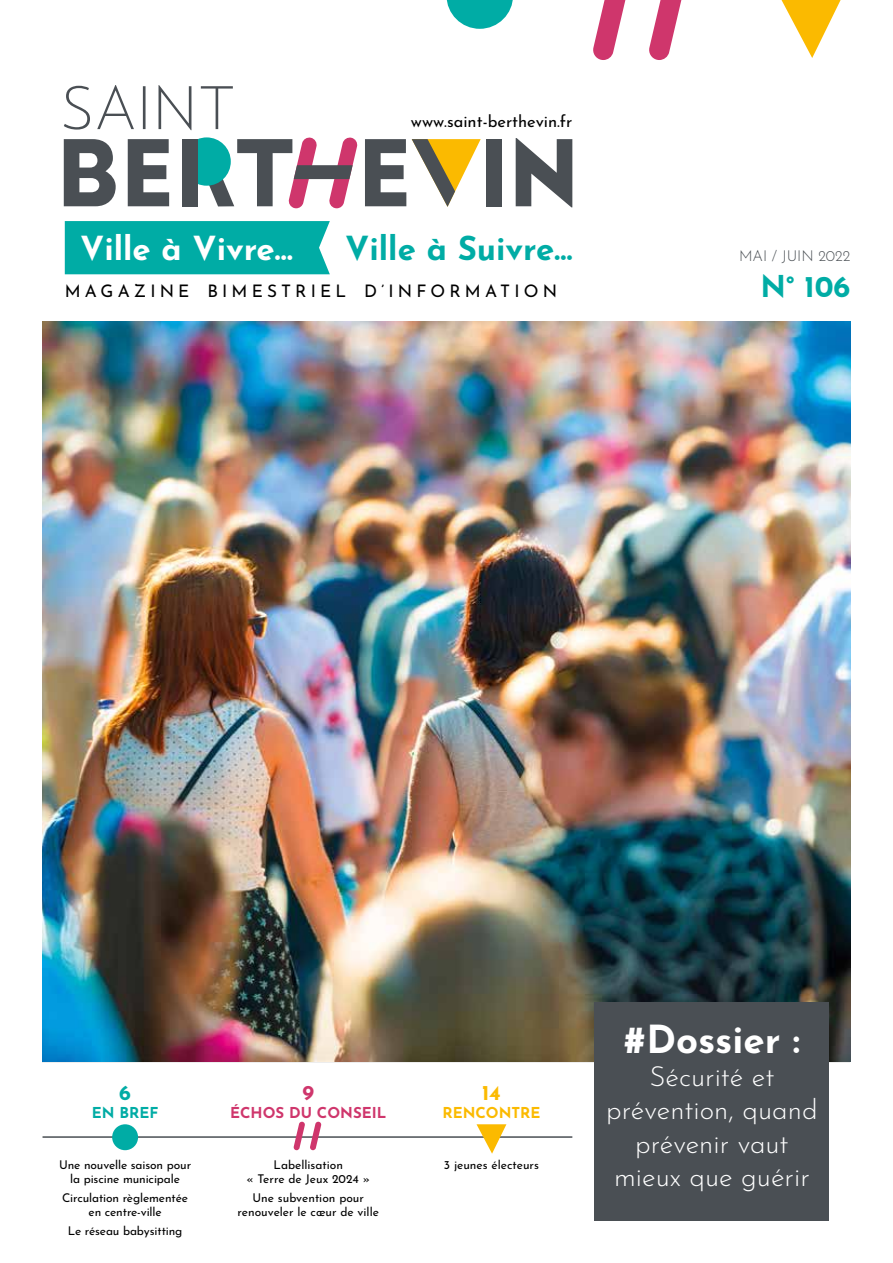
<style>
.page{position:relative;width:893px;height:1263px;background:#fff}
.page>*{position:absolute;margin:0;border:0;box-sizing:border-box;transform-origin:0 0}
.t1{font:700 38.55px "Josefin Sans";color:#fff}
.t2{font:700 33px "Josefin Sans";color:#00aca5}
.t3{font:700 33px "Josefin Sans";color:#fff}
.t4{font:700 30px "Josefin Sans";color:#00aca5}
.t5{font:300 27.75px/33.3px "Josefin Sans";color:#fff;text-align:center}
.t6{font:700 21px "Josefin Sans";color:#fbba00}
.t7{font:700 21px "Josefin Sans";color:#00aca5}
.t8{font:700 21px "Josefin Sans";color:#cf366c}
.t9{font:17.25px "Josefin Sans";letter-spacing:.24em;color:#000}
.t10{font:16.5px "Josefin Sans";color:#000}
.t11{font:700 15px "Josefin Sans";color:#cf366c}
.t12{font:300 15px "Josefin Sans";color:#4a4f54}
.t13{font:700 15px "Josefin Sans";color:#fbba00}
.t14{font:700 15px "Josefin Sans";color:#00aca5}
.t15{font:12px/14.4px "Josefin Sans";letter-spacing:-.01em;color:#000;text-align:center}
</style>
<div class="page">
<img style="left:43px;top:322px;width:807px;height:740px">
<div style="left:183px;top:137px;width:48px;height:49px;background:#00aca5;border-radius:50%"></div>
<svg style="left:64px;top:139px;width:52px;height:67px"></svg>
<svg style="left:128px;top:139px;width:41px;height:67px"></svg>
<svg style="left:365px;top:139px;width:41px;height:67px"></svg>
<div style="left:487px;top:139px;width:15px;height:67px;background:#4a4f54"></div>
<svg style="left:516px;top:138px;width:56px;height:69px"></svg>
<div style="left:183px;top:139px;width:15px;height:67px;background:#4a4f54"></div>
<svg style="left:202px;top:137px;width:156px;height:71px"></svg>
<svg style="left:412px;top:139px;width:69px;height:68px"></svg>
<svg style="left:64px;top:86px;width:26px;height:44px"></svg>
<svg style="left:97px;top:85px;width:37px;height:44px"></svg>
<hr style="left:143px;top:86px;width:3px;height:43px;background:#4a4f54">
<svg style="left:159px;top:85px;width:32px;height:45px"></svg>
<svg style="left:201px;top:86px;width:32px;height:43px"></svg>
<div style="left:65px;top:221px;width:265px;height:53px;background:#00aca5"></div>
<svg style="left:446px;top:0;width:67px;height:29px"></svg>
<svg style="left:781px;top:0;width:60px;height:58px"></svg>
<svg style="left:593px;top:0;width:33px;height:60px"></svg>
<svg style="left:649px;top:0;width:33px;height:60px"></svg>
<div style="left:595px;top:1002px;width:234px;height:218px;background:#4a4f54"></div>
<hr style="left:43px;top:1136px;width:529px;height:2px;background:#4a4f54">
<div style="left:112px;top:1124px;width:26px;height:26px;background:#00aca5;border-radius:50%"></div>
<svg style="left:293px;top:1121px;width:28px;height:29px"></svg>
<svg style="left:476px;top:1124px;width:30px;height:30px"></svg>
<h2 class="t3" style="left:80px;top:224px;width:214px">Ville à Vivre…</h2>
<h3 class="t10" style="left:411px;top:108px;width:163px">www.saint-berthevin.fr</h3>
<h2 class="t2" style="left:345px;top:224px;width:229px">Ville à Suivre…</h2>
<p class="t12" style="left:739px;top:244px;width:113px">MAI / JUIN 2022</p>
<h3 class="t9" style="left:65px;top:278px;width:494px">MAGAZINE BIMESTRIEL D’INFORMATION</h3>
<h3 class="t4" style="left:760px;top:264px;width:91px">N° 106</h3>
<h3 class="t7" style="left:119px;top:1077px;width:13px">6</h3>
<p class="t14" style="left:92px;top:1102px;width:68px">EN BREF</p>
<p class="t15" style="left:59px;top:1156px;width:134px">Une nouvelle saison pour la piscine municipale</p>
<p class="t15" style="left:62px;top:1189px;width:128px">Circulation règlementée en centre-ville</p>
<p class="t15" style="left:68px;top:1222px;width:116px">Le réseau babysitting</p>
<h3 class="t8" style="left:303px;top:1077px;width:13px">9</h3>
<p class="t11" style="left:230px;top:1102px;width:158px">ÉCHOS DU CONSEIL</p>
<p class="t15" style="left:247px;top:1156px;width:125px">Labellisation<br>« Terre de Jeux 2024 »</p>
<p class="t15" style="left:238px;top:1189px;width:143px">Une subvention pour renouveler le cœur de ville</p>
<h3 class="t6" style="left:482px;top:1077px;width:20px">14</h3>
<p class="t13" style="left:442px;top:1102px;width:100px">RENCONTRE</p>
<p class="t15" style="left:444px;top:1156px;width:97px">3 jeunes électeurs</p>
<h1 class="t1" style="left:624px;top:1010px;width:178px">#Dossier :</h1>
<h3 class="t5" style="left:606px;top:1057px;width:213px">Sécurité et prévention, quand prévenir vaut mieux que guérir</h3>
</div>
